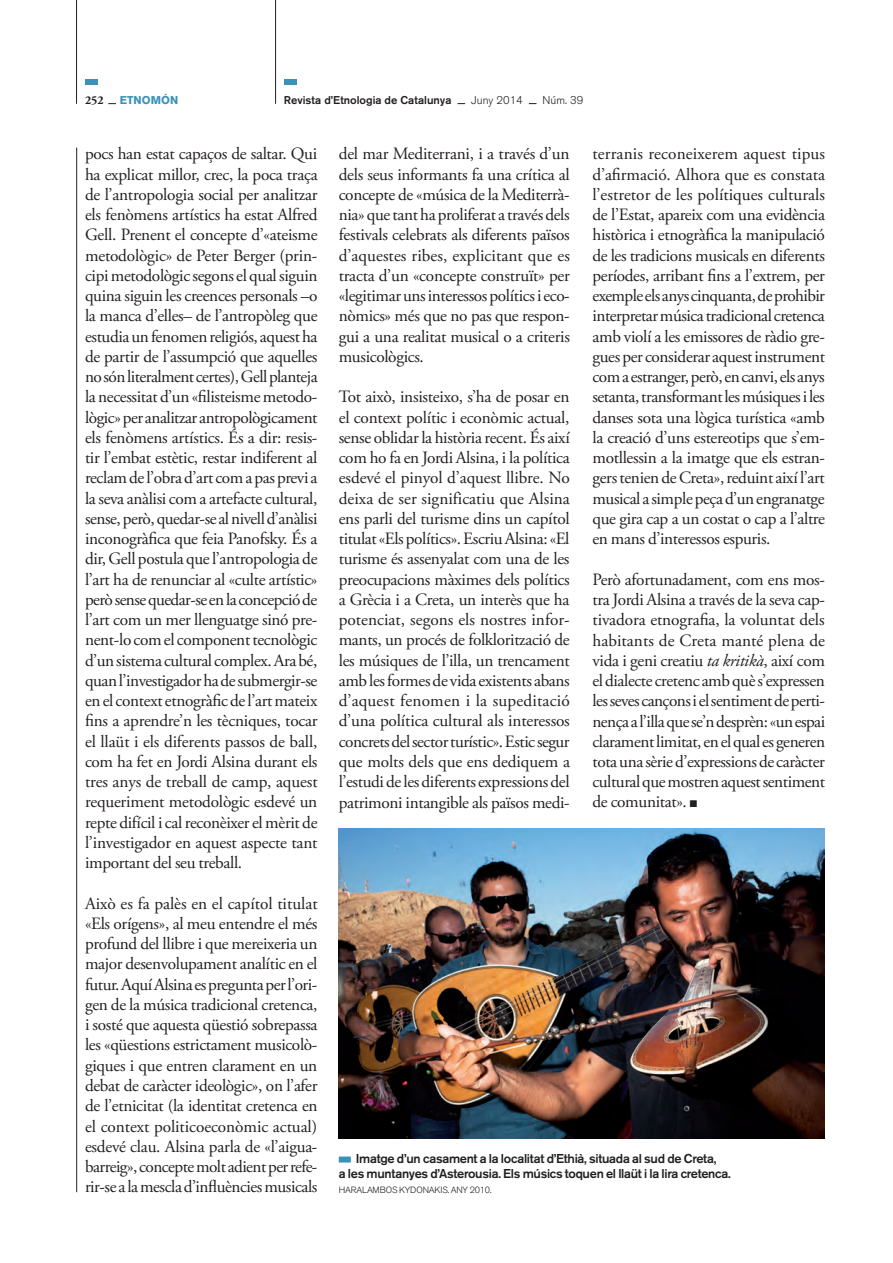
<style>
.page{position:relative;width:893px;height:1263px;background:#fff}
.page>*{position:absolute;margin:0;border:0;box-sizing:border-box;transform-origin:0 0}
.Text{font:17.25px/20.2px "Adobe Garamond Pro";letter-spacing:-.02em;color:#231f20;text-align:justify}
.FOTO_text_2_col{font:500 12.75px/15px "Akzidenz Grotesk BE";letter-spacing:-.02em;color:#231f20;text-align:center}
.t1{font:700 12px "Adobe Garamond Pro";color:#231f20}
.t2{font:500 11.25px "Akzidenz Grotesk BE";color:#231f20}
.t3{font:300 11.25px "Akzidenz Grotesk BE";color:#231f20}
.t4{font:700 11.25px "Akzidenz Grotesk BE";color:#3a92b9}
.FOTO_text_2_col-2{font:300 9px "Akzidenz Grotesk BE";letter-spacing:-.02em;color:#231f20}
.s1{font-style:italic}
</style>
<div class="page">
<hr style="left:275px;top:0;width:1px;height:104px;background:#231f20">
<hr style="left:76px;top:0;width:1px;height:104px;background:#231f20">
<hr style="left:76px;top:148px;width:1px;height:1044px;background:#231f20">
<div style="left:85px;top:79px;width:12px;height:6px;background:#3a92b9"></div>
<div style="left:284px;top:79px;width:12px;height:6px;background:#3a92b9"></div>
<img style="left:339px;top:828px;width:486px;height:311px">
<div style="left:339px;top:1156px;width:12px;height:6px;background:#3a92b9"></div>
<p class="t1" style="left:85px;top:93px;width:20px">252</p>
<p class="t4" style="left:120px;top:93px;width:60px">ETNOMÓN</p>
<p class="t2" style="left:284px;top:93px;width:169px">Revista d’Etnologia de Catalunya</p>
<p class="t3" style="left:471px;top:94px;width:53px">Juny 2014</p>
<p class="t3" style="left:543px;top:94px;width:42px">Núm. 39</p>
<p class="Text" style="left:85px;top:144px;width:234px">pocs han estat capaços de saltar. Qui ha explicat millor, crec, la poca traça de l’antropologia social per analitzar els fenòmens artístics ha estat Alfred Gell. Prenent el concepte d’«ateisme metodològic» de Peter Berger (prin&shy;cipi metodològic segons el qual siguin quina siguin les creences personals –o la manca d’elles– de l’antropòleg que estudia un fenomen religiós, aquest ha de partir de l’assumpció que aquelles no són literalment certes), Gell planteja la necessitat d’un «filisteisme metodo&shy;lògic» per analitzar antropològicament els fenòmens artístics. És a dir: resis&shy;tir l’embat estètic, restar indiferent al reclam de l’obra d’art com a pas previ a la seva anàlisi com a artefacte cultural, sense, però, quedar-se al nivell d’anàlisi inconogràfica que feia Panofsky. És a dir, Gell postula que l’antropologia de l’art ha de renunciar al «culte artístic» però sense quedar-se en la concepció de l’art com un mer llenguatge sinó pre&shy;nent-lo com el component tecnològic d’un sistema cultural complex. Ara bé, quan l’investigador ha de submergir-se en el context etnogràfic de l’art mateix fins a aprendre’n les tècniques, tocar el llaüt i els diferents passos de ball, com ha fet en Jordi Alsina durant els tres anys de treball de camp, aquest requeriment metodològic esdevé un repte difícil i cal reconèixer el mèrit de l’investigador en aquest aspecte tant important del seu treball.</p>
<p class="Text" style="left:85px;top:894px;width:234px">Això es fa palès en el capítol titulat «Els orígens», al meu entendre el més profund del llibre i que mereixeria un major desenvolupament analític en el futur. Aquí Alsina es pregunta per l’ori&shy;gen de la música tradicional cretenca, i sosté que aquesta qüestió sobrepassa les «qüestions estrictament musicolò&shy;giques i que entren clarament en un debat de caràcter ideològic», on l’afer de l’etnicitat (la identitat cretenca en el context politicoeconòmic actual) esdevé clau. Alsina parla de «l’aigua&shy;barreig», concepte molt adient per refe&shy;rir-se a la mescla d’influències musicals</p>
<p class="Text" style="left:339px;top:144px;width:233px">del mar Mediterrani, i a través d’un dels seus informants fa una crítica al concepte de «música de la Mediterrà&shy;nia» que tant ha proliferat a través dels festivals celebrats als diferents països d’aquestes ribes, explicitant que es tracta d’un «concepte construït» per «legitimar uns interessos polítics i eco&shy;nòmics» més que no pas que respon&shy;gui a una realitat musical o a criteris musicològics.</p>
<p class="Text" style="left:339px;top:387px;width:233px">Tot això, insisteixo, s’ha de posar en el context polític i econòmic actual, sense oblidar la història recent. És així com ho fa en Jordi Alsina, i la política esdevé el pinyol d’aquest llibre. No deixa de ser significatiu que Alsina ens parli del turisme dins un capítol titulat «Els polítics». Escriu Alsina: «El turisme és assenyalat com una de les preocupacions màximes dels polítics a Grècia i a Creta, un interès que ha potenciat, segons els nostres infor&shy;mants, un procés de folklorització de les músiques de l’illa, un trencament amb les formes de vida existents abans d’aquest fenomen i la supeditació d’una política cultural als interessos concrets del sector turístic». Estic segur que molts dels que ens dediquem a l’estudi de les diferents expressions del patrimoni intangible als països medi-</p>
<p class="Text" style="left:592px;top:144px;width:234px">terranis reconeixerem aquest tipus d’afirmació. Alhora que es constata l’estretor de les polítiques culturals de l’Estat, apareix com una evidència històrica i etnogràfica la manipulació de les tradicions musicals en diferents períodes, arribant fins a l’extrem, per exemple els anys cinquanta, de prohibir interpretar música tradicional cretenca amb violí a les emissores de ràdio gre&shy;gues per considerar aquest instrument com a estranger, però, en canvi, els anys setanta, transformant les músiques i les danses sota una lògica turística «amb la creació d’uns estereotips que s’em&shy;motllessin a la imatge que els estran&shy;gers tenien de Creta», reduint així l’art musical a simple peça d’un engranatge que gira cap a un costat o cap a l’altre en mans d’interessos espuris.</p>
<p class="Text" style="left:592px;top:570px;width:234px">Però afortunadament, com ens mos&shy;tra Jordi Alsina a través de la seva cap&shy;tivadora etnografia, la voluntat dels habitants de Creta manté plena de vida i geni creatiu <span class="s1">ta kritikà</span>, així com el dialecte cretenc amb què s’expressen les seves cançons i el sentiment de perti&shy;nença a l’illa que se’n desprèn: «un espai clarament limitat, en el qual es generen tota una sèrie d’expressions de caràcter cultural que mostren aquest sentiment de comunitat». ■</p>
<p class="FOTO_text_2_col" style="left:339px;top:1150px;width:394px">Imatge d’un casament a la localitat d’Ethià, situada al sud de Creta,<br>a les muntanyes d’Asterousia. Els músics toquen el llaüt i la lira cretenca.</p>
<p class="FOTO_text_2_col-2" style="left:339px;top:1184px;width:154px">HARALAMBOS KYDONAKIS. ANY 2010.</p>
</div>
